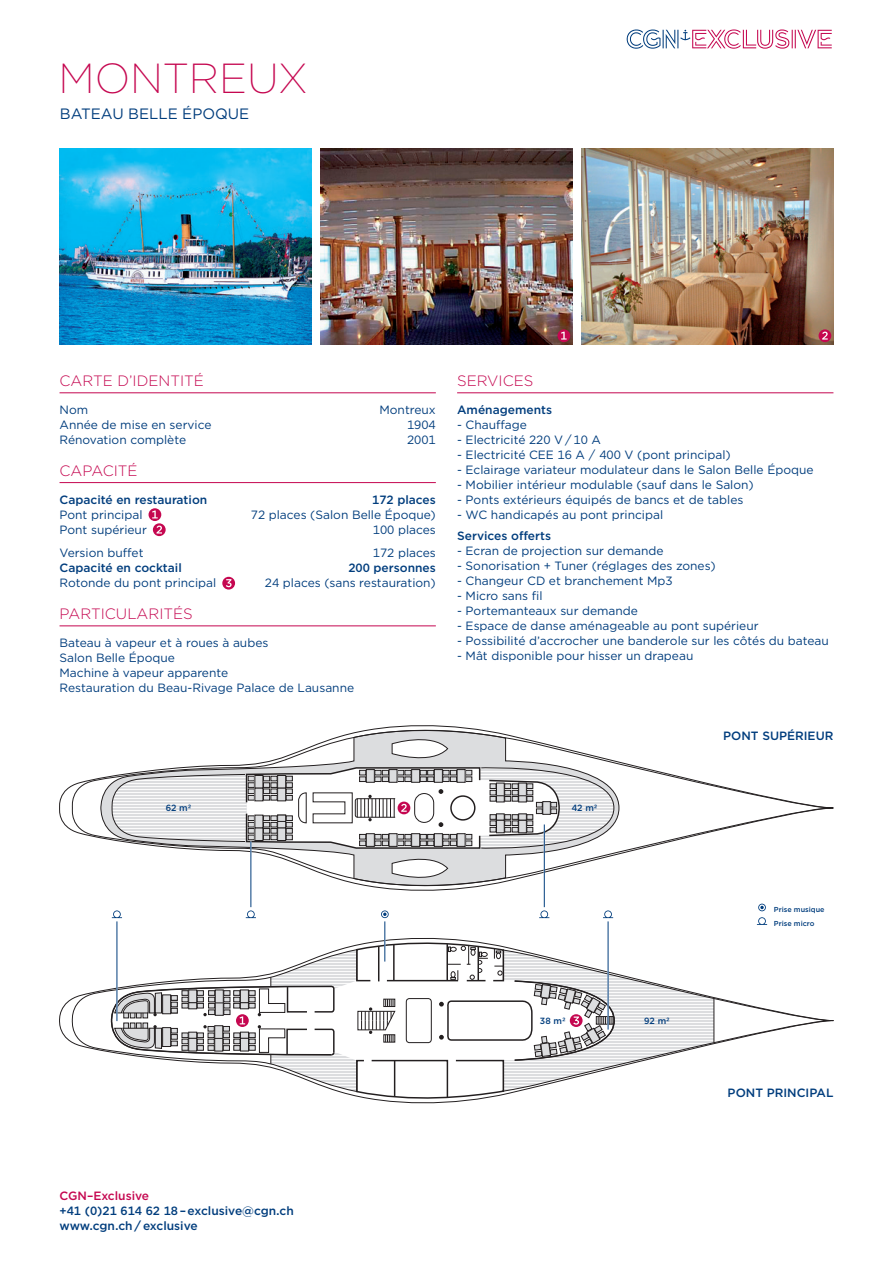
<style>
.page{position:relative;width:893px;height:1263px;background:#fff}
.page>*{position:absolute;margin:0;border:0;box-sizing:border-box;transform-origin:0 0}
.t1{font:200 42px "Gotham";color:#c50750}
.t2{font:300 15px "Gotham";color:#c50750}
.t3{font:15px "Gotham";color:#013d7d}
.t4{font:12px/15px "Gotham";color:#013d7d}
.t5{font:500 12px/15px "Gotham";color:#013d7d}
.t6{font:500 12px "Gotham";color:#c50750}
.t7{font:500 9px "Gotham";color:#013d7d}
.t8{font:500 7.2px "Gotham";color:#013d7d}
</style>
<div class="page">
<svg style="left:627px;top:29px;width:205px;height:20px"></svg>
<hr style="left:60px;top:393px;width:376px;height:1px;background:#c50750">
<hr style="left:60px;top:482px;width:376px;height:1px;background:#c50750">
<hr style="left:60px;top:626px;width:376px;height:1px;background:#c50750">
<svg style="left:149px;top:508px;width:12px;height:13px"></svg>
<svg style="left:152px;top:510px;width:6px;height:8px"></svg>
<svg style="left:153px;top:523px;width:13px;height:13px"></svg>
<svg style="left:157px;top:526px;width:5px;height:7px"></svg>
<svg style="left:222px;top:577px;width:13px;height:12px"></svg>
<svg style="left:226px;top:579px;width:6px;height:8px"></svg>
<hr style="left:457px;top:393px;width:376px;height:1px;background:#c50750">
<svg style="left:69px;top:725px;width:762px;height:175px"></svg>
<svg style="left:59px;top:997px;width:775px;height:107px"></svg>
<hr style="left:714px;top:998px;width:1px;height:45px;background:#231f20">
<svg style="left:757px;top:917px;width:10px;height:8px"></svg>
<svg style="left:758px;top:904px;width:8px;height:7px"></svg>
<hr style="left:117px;top:922px;width:1px;height:98px;background:#013d7d">
<svg style="left:112px;top:910px;width:10px;height:8px"></svg>
<hr style="left:250px;top:842px;width:2px;height:65px;background:#fff">
<hr style="left:251px;top:842px;width:1px;height:65px;background:#013d7d">
<svg style="left:246px;top:910px;width:10px;height:8px"></svg>
<hr style="left:544px;top:825px;width:1px;height:82px;background:#013d7d">
<svg style="left:539px;top:910px;width:10px;height:8px"></svg>
<hr style="left:385px;top:922px;width:1px;height:39px;background:#013d7d">
<svg style="left:381px;top:910px;width:8px;height:8px"></svg>
<hr style="left:608px;top:922px;width:1px;height:107px;background:#013d7d">
<svg style="left:603px;top:910px;width:10px;height:8px"></svg>
<svg style="left:108px;top:732px;width:506px;height:153px"></svg>
<svg style="left:70px;top:938px;width:644px;height:165px"></svg>
<img style="left:60px;top:149px;width:252px;height:195px">
<img style="left:320px;top:149px;width:253px;height:195px">
<img style="left:581px;top:149px;width:252px;height:195px">
<div style="left:819px;top:329px;width:12px;height:13px;background:#c50750;border-radius:50%"></div>
<svg style="left:822px;top:332px;width:6px;height:8px"></svg>
<svg style="left:557px;top:329px;width:13px;height:13px"></svg>
<svg style="left:561px;top:332px;width:6px;height:8px"></svg>
<h1 class="t1" style="left:59px;top:52px;width:250px">MONTREUX</h1>
<p class="t3" style="left:60px;top:104px;width:179px">BATEAU Belle Époque</p>
<p class="t2" style="left:60px;top:371px;width:146px">CARTE D’IDENTITÉ</p>
<p class="t4" style="left:60px;top:402px;width:30px">Nom</p>
<p class="t4" style="left:379px;top:402px;width:58px">Montreux</p>
<p class="t4" style="left:60px;top:417px;width:154px">Année de mise en service</p>
<p class="t4" style="left:407px;top:417px;width:30px">1904</p>
<p class="t4" style="left:60px;top:432px;width:128px">Rénovation complète</p>
<p class="t4" style="left:407px;top:432px;width:30px">2001</p>
<p class="t2" style="left:60px;top:461px;width:80px">CAPACITÉ</p>
<p class="t5" style="left:60px;top:492px;width:149px">Capacité en restauration</p>
<p class="t5" style="left:372px;top:492px;width:65px">172 places</p>
<p class="t4" style="left:60px;top:507px;width:85px">Pont principal</p>
<p class="t4" style="left:251px;top:507px;width:187px">72 places (Salon Belle Époque)</p>
<p class="t4" style="left:60px;top:522px;width:89px">Pont supérieur</p>
<p class="t4" style="left:373px;top:522px;width:65px">100 places</p>
<p class="t4" style="left:60px;top:545px;width:86px">Version buffet</p>
<p class="t4" style="left:373px;top:545px;width:65px">172 places</p>
<p class="t5" style="left:60px;top:560px;width:124px">Capacité en cocktail</p>
<p class="t5" style="left:348px;top:560px;width:89px">200 personnes</p>
<p class="t4" style="left:60px;top:575px;width:158px">Rotonde du pont principal</p>
<p class="t4" style="left:265px;top:575px;width:172px">24 places (sans restauration)</p>
<p class="t2" style="left:60px;top:604px;width:135px">PARTICULARITÉS</p>
<p class="t4" style="left:60px;top:635px;width:296px">Bateau à vapeur et à roues à aubes<br>Salon Belle Époque<br>Machine à vapeur apparente<br>Restauration du Beau-Rivage Palace de Lausanne</p>
<p class="t2" style="left:457px;top:371px;width:78px">SERVICES</p>
<p class="t5" style="left:457px;top:402px;width:96px">Aménagements</p>
<p class="t4" style="left:457px;top:417px;width:71px">- Chauffage</p>
<p class="t4" style="left:457px;top:432px;width:145px">- Electricité 220 V / 10 A</p>
<p class="t4" style="left:457px;top:447px;width:275px">- Electricité CEE 16 A / 400 V (pont principal)</p>
<p class="t4" style="left:457px;top:462px;width:358px">- Eclairage variateur modulateur dans le Salon Belle Époque</p>
<p class="t4" style="left:457px;top:477px;width:298px">- Mobilier intérieur modulable (sauf dans le Salon)</p>
<p class="t4" style="left:457px;top:492px;width:288px">- Ponts extérieurs équipés de bancs et de tables</p>
<p class="t4" style="left:457px;top:507px;width:208px">- WC handicapés au pont principal</p>
<p class="t5" style="left:457px;top:528px;width:95px">Services offerts</p>
<p class="t4" style="left:457px;top:543px;width:208px">- Ecran de projection sur demande</p>
<p class="t4" style="left:457px;top:558px;width:260px">- Sonorisation + Tuner (réglages des zones)</p>
<p class="t4" style="left:457px;top:573px;width:217px">- Changeur CD et branchement Mp3</p>
<p class="t4" style="left:457px;top:588px;width:87px">- Micro sans fil</p>
<p class="t4" style="left:457px;top:603px;width:182px">- Portemanteaux sur demande</p>
<p class="t4" style="left:457px;top:618px;width:303px">- Espace de danse aménageable au pont supérieur</p>
<p class="t4" style="left:457px;top:633px;width:373px">- Possibilité d’accrocher une banderole sur les côtés du bateau</p>
<p class="t4" style="left:457px;top:648px;width:238px">- Mât disponible pour hisser un drapeau</p>
<p class="t5" style="left:723px;top:728px;width:112px">PONT SUPÉRIEUR</p>
<p class="t7" style="left:166px;top:802px;width:27px">62 m2</p>
<p class="t7" style="left:572px;top:802px;width:27px">42 m2</p>
<p class="t6" style="left:60px;top:1188px;width:91px">CGN–Exclusive</p>
<p class="t5" style="left:60px;top:1203px;width:236px">+41 (0)21 614 62 18 – exclusive@cgn.ch www.cgn.ch / exclusive</p>
<p class="t7" style="left:540px;top:1015px;width:27px">38 m2</p>
<p class="t7" style="left:644px;top:1015px;width:27px">92 m2</p>
<p class="t8" style="left:774px;top:905px;width:52px">Prise musique</p>
<p class="t8" style="left:774px;top:918px;width:42px">Prise micro</p>
<p class="t5" style="left:728px;top:1085px;width:107px">PONT PRINCIPAL</p>
</div>
